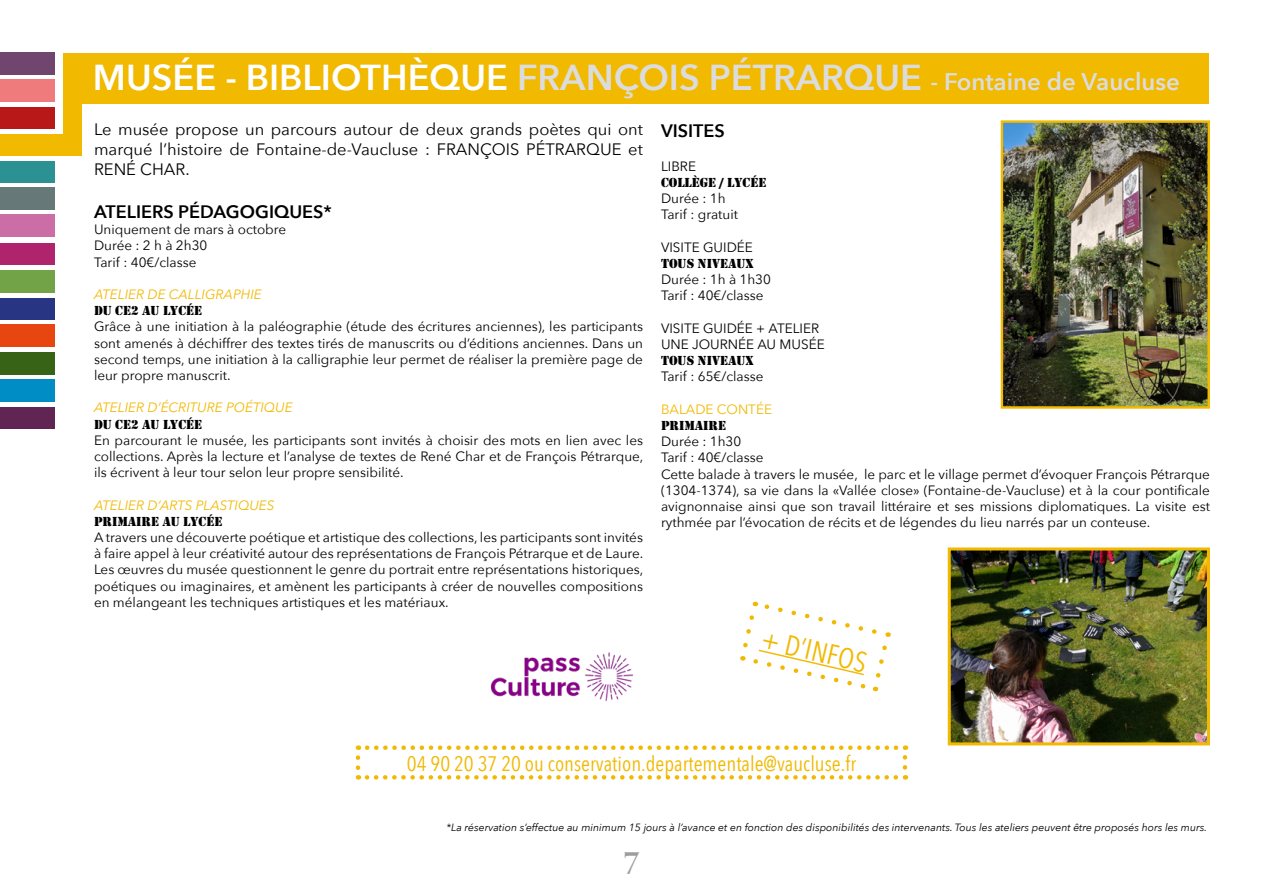
<style>
.page{position:relative;width:1263px;height:893px;background:#fff}
.page>*{position:absolute;margin:0;border:0;box-sizing:border-box;transform-origin:0 0}
.t1{font:28.5px "Avenir Next Condensed";color:#f1b900}
.t2{font:700 28.5px "Orpheus Pro";color:#9d9d9c}
.t3{font:600 24px "Avenir Next";color:#dcdcdc}
.t4{font:21px "Avenir Next Condensed";color:#f1b900}
.t5{font:600 18px "Avenir Next";color:#000}
.t6{font:16.5px/19.8px "Avenir Next";color:#000;text-align:justify}
.t7{font:13.5px/16.2px "Avenir Next";color:#000}
.t8{font:13.5px "Stencil";color:#000}
.t9{font:italic 13.5px "Avenir Next";color:#f1b900}
.t10{font:13.5px "Avenir Next";color:#f1b900}
.t11{font:italic 10.5px "Avenir Next";color:#000}
.s1{font-size:36px;color:#fff}
.s2{font-size:36px}
</style>
<div class="page">
<svg style="left:356px;top:758px;width:4px;height:22px"></svg>
<svg style="left:367px;top:775px;width:539px;height:5px"></svg>
<svg style="left:903px;top:745px;width:4px;height:22px"></svg>
<svg style="left:358px;top:745px;width:538px;height:5px"></svg>
<img style="left:1004px;top:123px;width:203px;height:283px">
<div style="left:1001px;top:120px;width:209px;height:289px;border:2px solid #f1b900"></div>
<img style="left:952px;top:551px;width:254px;height:190px">
<div style="left:948px;top:547px;width:262px;height:198px;border:3px solid #f1b900"></div>
<img style="left:491px;top:652px;width:142px;height:49px">
<div style="left:64px;top:57px;width:18px;height:99px;background:#f1b900"></div>
<div style="left:64px;top:54px;width:1145px;height:50px;background:#f1b900"></div>
<svg style="left:740px;top:601px;width:151px;height:91px"></svg>
<div style="left:0;top:80px;width:55px;height:22px;background:#ef7b7c"></div>
<div style="left:0;top:380px;width:55px;height:22px;background:#008dc5"></div>
<div style="left:0;top:352px;width:54px;height:22px;background:#376317"></div>
<div style="left:0;top:271px;width:54px;height:22px;background:#72a347"></div>
<div style="left:0;top:243px;width:54px;height:22px;background:#af246d"></div>
<div style="left:0;top:298px;width:55px;height:21px;background:#283583"></div>
<div style="left:0;top:53px;width:54px;height:22px;background:#70466e"></div>
<div style="left:0;top:215px;width:54px;height:22px;background:#cc6ea6"></div>
<div style="left:0;top:407px;width:54px;height:22px;background:#612553"></div>
<div style="left:0;top:188px;width:54px;height:22px;background:#667978"></div>
<div style="left:0;top:325px;width:54px;height:22px;background:#e84610"></div>
<div style="left:0;top:161px;width:54px;height:21px;background:#2c9193"></div>
<div style="left:0;top:134px;width:70px;height:22px;background:#f1b900"></div>
<div style="left:0;top:107px;width:54px;height:22px;background:#b91818"></div>
<h2 class="t3" style="left:93px;top:61px;width:1088px"><span class="s1">MUSÉE - BIBLIOTHÈQUE</span> <span class="s2">FRANÇOIS PÉTRARQUE</span> - Fontaine de Vaucluse</h2>
<p class="t6" style="left:94px;top:119px;width:550px">Le musée propose un parcours autour de deux grands poètes qui ont marqué l’histoire de Fontaine-de-Vaucluse : FRANÇOIS PÉTRARQUE et RENÉ CHAR.</p>
<h3 class="t5" style="left:94px;top:196px;width:239px">ATELIERS PÉDAGOGIQUES*</h3>
<p class="t7" style="left:94px;top:221px;width:194px">Uniquement de mars à octobre<br>Durée : 2 h à 2h30<br>Tarif : 40€/classe</p>
<p class="t9" style="left:94px;top:283px;width:169px">ATELIER DE CALLIGRAPHIE</p>
<p class="t8" style="left:94px;top:303px;width:110px">DU CE2 AU LYCÉE</p>
<p class="t7" style="left:94px;top:318px;width:550px;text-align:justify">Grâce à une initiation à la paléographie (étude des écritures anciennes), les participants sont amenés à déchiffrer des textes tirés de manuscrits ou d’éditions anciennes. Dans un second temps, une initiation à la calligraphie leur permet de réaliser la première page de leur propre manuscrit.</p>
<p class="t9" style="left:94px;top:396px;width:200px">ATELIER D’ÉCRITURE POÉTIQUE</p>
<p class="t8" style="left:94px;top:416px;width:110px">DU CE2 AU LYCÉE</p>
<p class="t7" style="left:94px;top:431px;width:551px;text-align:justify">En parcourant le musée, les participants sont invités à choisir des mots en lien avec les collections. Après la lecture et l’analyse de textes de René Char et de François Pétrarque, ils écrivent à leur tour selon leur propre sensibilité.</p>
<p class="t9" style="left:94px;top:493px;width:182px">ATELIER D’ARTS PLASTIQUES</p>
<p class="t8" style="left:94px;top:513px;width:130px">PRIMAIRE AU LYCÉE</p>
<p class="t7" style="left:94px;top:529px;width:551px;text-align:justify">A travers une découverte poétique et artistique des collections, les participants sont invités à faire appel à leur créativité autour des représentations de François Pétrarque et de Laure.<br>Les œuvres du musée questionnent le genre du portrait entre représentations historiques, poétiques ou imaginaires, et amènent les participants à créer de nouvelles compositions en mélangeant les techniques artistiques et les matériaux.</p>
<h3 class="t5" style="left:661px;top:115px;width:65px">VISITES</h3>
<p class="t7" style="left:661px;top:157px;width:37px">LIBRE</p>
<p class="t8" style="left:661px;top:175px;width:107px">COLLÈGE / LYCÉE</p>
<p class="t7" style="left:661px;top:190px;width:79px">Durée : 1h<br>Tarif : gratuit</p>
<p class="t7" style="left:661px;top:238px;width:93px">VISITE GUIDÉE</p>
<p class="t8" style="left:661px;top:256px;width:94px">TOUS NIVEAUX</p>
<p class="t7" style="left:661px;top:271px;width:111px">Durée : 1h à 1h30<br>Tarif : 40€/classe</p>
<p class="t7" style="left:661px;top:319px;width:165px">VISITE GUIDÉE + ATELIER<br>UNE JOURNÉE AU MUSÉE</p>
<p class="t8" style="left:661px;top:353px;width:94px">TOUS NIVEAUX</p>
<p class="t7" style="left:661px;top:368px;width:104px">Tarif : 65€/classe</p>
<p class="t10" style="left:661px;top:398px;width:112px">BALADE CONTÉE</p>
<p class="t8" style="left:661px;top:418px;width:67px">PRIMAIRE</p>
<p class="t7" style="left:661px;top:433px;width:550px">Durée : 1h30<br>Tarif : 40€/classe<br>Cette balade à travers le musée, le parc et le village permet d’évoquer François Pétrarque (1304-1374), sa vie dans la «Vallée close» (Fontaine-de-Vaucluse) et à la cour pontificale avignonnaise ainsi que son travail littéraire et ses missions diplomatiques. La visite est rythmée par l’évocation de récits et de légendes du lieu narrés par un conteuse.</p>
<h1 class="t1" style="left:767px;top:615px;width:109px;rotate:13deg">+ D’INFOS</h1>
<h3 class="t4" style="left:407px;top:746px;width:451px">04 90 20 37 20 ou conservation.departementale@vaucluse.fr</h3>
<p class="t11" style="left:446px;top:819px;width:762px">*La réservation s’effectue au minimum 15 jours à l’avance et en fonction des disponibilités des intervenants. Tous les ateliers peuvent être proposés hors les murs.</p>
<h1 class="t2" style="left:624px;top:845px;width:16px">7</h1>
</div>
